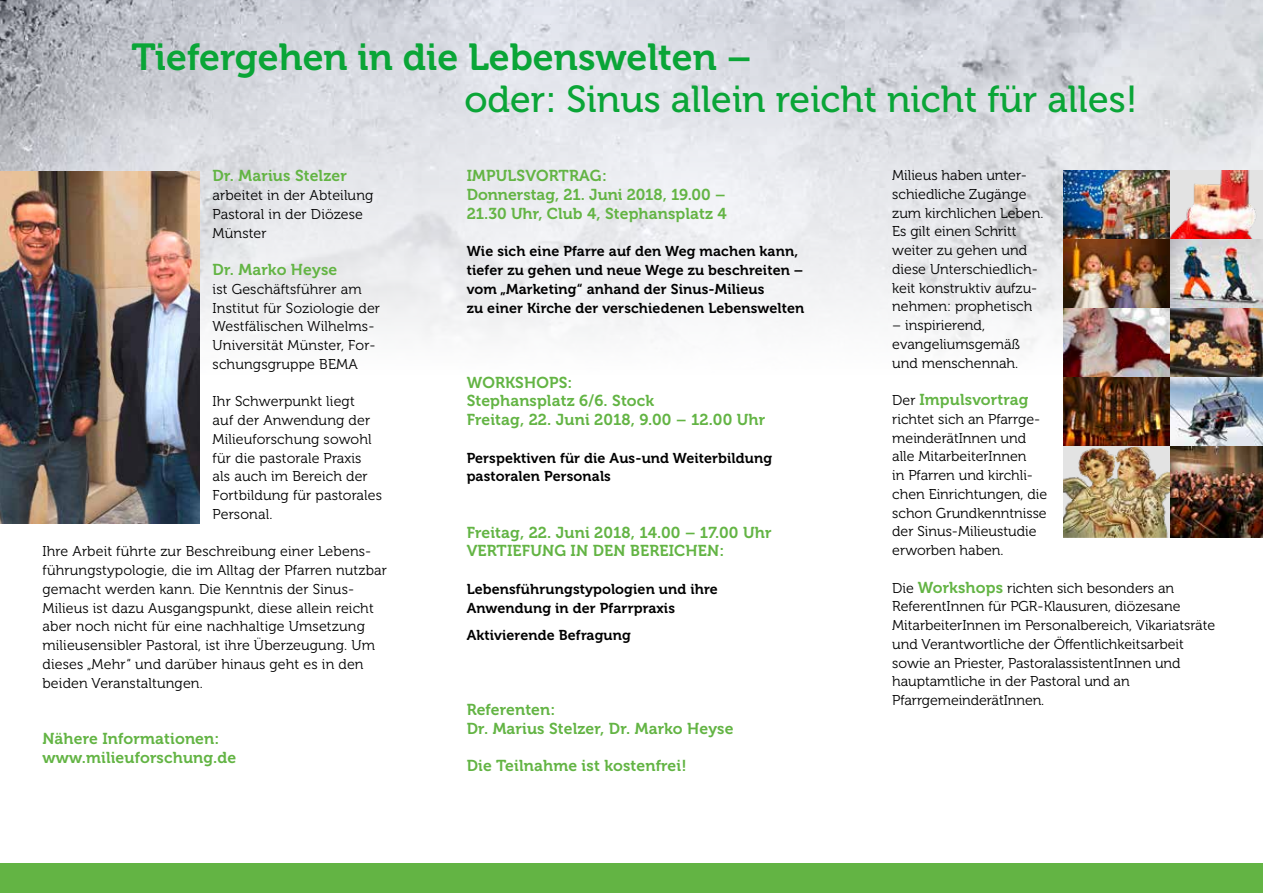
<style>
.page{position:relative;width:1263px;height:893px;background:#fff}
.page>*{position:absolute;margin:0;border:0;box-sizing:border-box;transform-origin:0 0}
.t1{font:37.5px "Museo 500";color:#0aa537}
.t2{font:37.5px "Museo 700";color:#0aa537}
.t3{font:15.75px/18.8px "Museo 700";letter-spacing:.01em;color:#63b444}
.t4{font:14.25px/18.8px "Museo 300";color:#000}
.t5{font:14.25px/18.8px "Museo 700";letter-spacing:.01em;color:#000}
.s1{font-family:"Museo 300";font-size:14.25px;color:#000}
.s2{font-family:"Museo 700";font-size:15.75px;color:#63b444}
</style>
<div class="page">
<img style="left:0;top:0;width:1263px;height:349px">
<div style="left:0;top:863px;width:1263px;height:30px;background:#63b444"></div>
<img style="left:1063px;top:171px;width:200px;height:276px">
<img style="left:1169px;top:240px;width:94px;height:69px">
<img style="left:1169px;top:309px;width:94px;height:68px">
<img style="left:1169px;top:377px;width:94px;height:69px">
<img style="left:1169px;top:447px;width:94px;height:91px">
<img style="left:1063px;top:171px;width:106px;height:69px">
<img style="left:1063px;top:240px;width:106px;height:69px">
<img style="left:1063px;top:309px;width:106px;height:68px">
<img style="left:1063px;top:377px;width:106px;height:69px">
<img style="left:1063px;top:447px;width:106px;height:91px">
<img style="left:0;top:171px;width:200px;height:353px">
<h1 class="t2" style="left:131px;top:36px;width:622px">Tiefergehen in die Lebenswelten –</h1>
<h1 class="t1" style="left:464px;top:78px;width:675px">oder: Sinus allein reicht nicht für alles!</h1>
<p class="t3" style="left:213px;top:167px;width:136px">Dr. Marius Stelzer</p>
<p class="t4" style="left:213px;top:186px;width:162px">arbeitet in der Abteilung<br>Pastoral in der Diözese<br>Münster</p>
<p class="t3" style="left:213px;top:260px;width:126px">Dr. Marko Heyse</p>
<p class="t4" style="left:213px;top:280px;width:169px">ist Geschäftsführer am<br>Institut für Soziologie der<br>Westfälischen Wilhelms-<br>Universität Münster, For&shy;schungsgruppe BEMA</p>
<p class="t4" style="left:213px;top:392px;width:171px">Ihr Schwerpunkt liegt<br>auf der Anwendung der<br>Milieuforschung sowohl für die pastorale Praxis als auch im Bereich der<br>Fortbildung für pastorales<br>Personal.</p>
<p class="t4" style="left:43px;top:542px;width:346px">Ihre Arbeit führte zur Beschreibung einer Lebens&shy;führungstypologie, die im Alltag der Pfarren nutzbar gemacht werden kann. Die Kenntnis der Sinus-Milieus ist dazu Ausgangspunkt, diese allein reicht aber noch nicht für eine nachhaltige Umsetzung milieusensibler Pastoral, ist ihre Überzeugung. Um dieses „Mehr“ und darüber hinaus geht es in den beiden Veranstaltungen.</p>
<p class="t3" style="left:43px;top:729px;width:195px">Nähere Informationen: www.milieuforschung.de</p>
<p class="t3" style="left:467px;top:167px;width:262px">IMPULSVORTRAG:<br>Donnerstag, 21. Juni 2018, 19.00 –<br>21.30 Uhr, Club 4, Stephansplatz 4</p>
<p class="t5" style="left:467px;top:242px;width:339px">Wie sich eine Pfarre auf den Weg machen kann, tiefer zu gehen und neue Wege zu beschreiten – vom „Marketing“ anhand der Sinus-Milieus<br>zu einer Kirche der verschiedenen Lebenswelten</p>
<p class="t3" style="left:467px;top:373px;width:300px">WORKSHOPS:<br>Stephansplatz 6/6. Stock<br>Freitag, 22. Juni 2018, 9.00 – 12.00 Uhr</p>
<p class="t5" style="left:467px;top:448px;width:307px">Perspektiven für die Aus-und Weiterbildung pastoralen Personals</p>
<p class="t3" style="left:467px;top:523px;width:306px">Freitag, 22. Juni 2018, 14.00 – 17.00 Uhr<br>VERTIEFUNG IN DEN BEREICHEN:</p>
<p class="t5" style="left:467px;top:580px;width:252px">Lebensführungstypologien und ihre<br>Anwendung in der Pfarrpraxis</p>
<p class="t5" style="left:467px;top:626px;width:166px">Aktivierende Befragung</p>
<p class="t3" style="left:467px;top:700px;width:268px">Referenten:<br>Dr. Marius Stelzer, Dr. Marko Heyse</p>
<p class="t3" style="left:467px;top:756px;width:221px">Die Teilnahme ist kostenfrei!</p>
<p class="t4" style="left:892px;top:166px;width:153px">Milieus haben unter&shy;schiedliche Zugänge zum kirchlichen Leben.<br>Es gilt einen Schritt weiter zu gehen und diese Unterschiedlich&shy;keit konstruktiv aufzu&shy;nehmen: prophetisch</p>
<p class="t4" style="left:892px;top:316px;width:129px">– inspirierend, evangeliumsgemäß und menschennah.</p>
<p class="t3" style="left:892px;top:391px;width:138px"><span class="s1">Der</span> Impulsvortrag</p>
<p class="t4" style="left:892px;top:410px;width:156px">richtet sich an Pfarrge&shy;meinderätInnen und alle MitarbeiterInnen<br>in Pfarren und kirchli&shy;chen Einrichtungen, die schon Grundkenntnisse der Sinus-Milieustudie erworben haben.</p>
<p class="t4" style="left:892px;top:579px;width:324px">Die <span class="s2">Workshops</span> richten sich besonders an ReferentInnen für PGR-Klausuren, diözesane MitarbeiterInnen im Personalbereich, Vikariatsräte und Verantwortliche der Öffentlichkeitsarbeit sowie an Priester, PastoralassistentInnen und hauptamtliche in der Pastoral und an PfarrgemeinderätInnen.</p>
</div>
